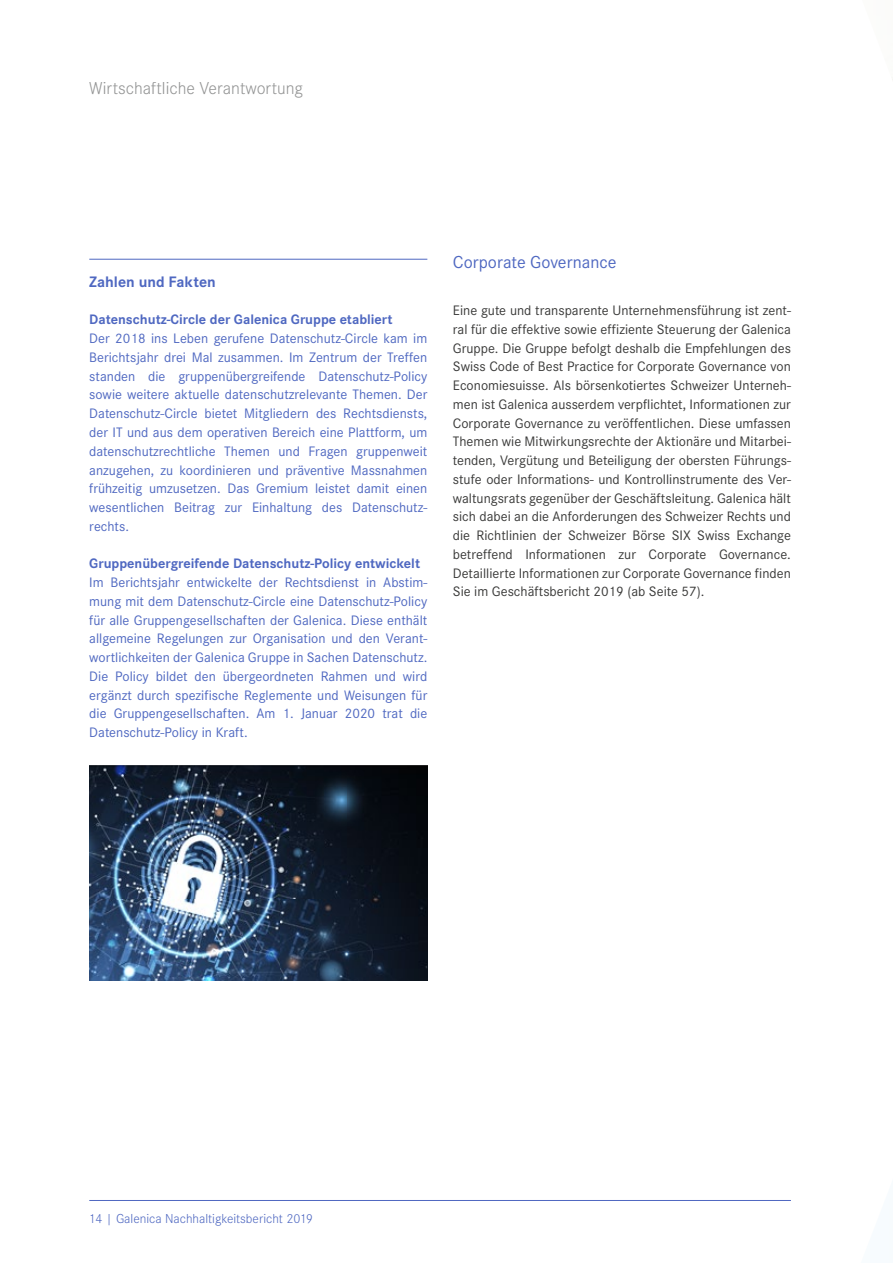
<style>
.page{position:relative;width:893px;height:1263px;background:#fff}
.page>*{position:absolute;margin:0;border:0;box-sizing:border-box;transform-origin:0 0}
.t1{font:300 18px "Corporate S";color:#939494}
.t2{font:18px "Corporate S";color:#4f68c1}
.t3{font:700 15.75px "Corporate S";color:#4f68c1}
.t4{font:14.25px/18.8px "Corporate S";color:#4f68c1;text-align:justify}
.t5{font:14.25px/18.8px "Corporate S";color:#3a3a39;text-align:justify}
.t6{font:700 14.25px "Corporate S";color:#4f68c1}
.t7{font:300 13.5px "Corporate S";color:#4f68c1}
</style>
<div class="page">
<hr style="left:89px;top:1200px;width:702px;height:1px;background:#4f68c1">
<hr style="left:89px;top:259px;width:338px;height:1px;background:#4f68c1">
<img style="left:89px;top:765px;width:338px;height:216px">
<p class="t1" style="left:89px;top:78px;width:215px">Wirtschaftliche Verantwortung</p>
<p class="t3" style="left:89px;top:273px;width:128px">Zahlen und Fakten</p>
<p class="t6" style="left:89px;top:312px;width:305px">Datenschutz-Circle der Galenica Gruppe etabliert</p>
<p class="t4" style="left:89px;top:329px;width:340px">Der 2018 ins Leben gerufene Datenschutz-Circle kam im Berichtsjahr drei Mal zusammen. Im Zentrum der Treffen standen die gruppenübergreifende Datenschutz-Policy sowie weitere aktuelle datenschutzrelevante Themen. Der Datenschutz-Circle bietet Mitgliedern des Rechtsdiensts, der IT und aus dem operativen Bereich eine Plattform, um datenschutzrechtliche Themen und Fragen gruppenweit anzugehen, zu koordinieren und präventive Massnahmen frühzeitig umzusetzen. Das Gremium leistet damit einen wesentlichen Beitrag zur Einhaltung des Datenschutz&shy;rechts.</p>
<p class="t6" style="left:89px;top:555px;width:332px">Gruppenübergreifende Datenschutz-Policy entwickelt</p>
<p class="t4" style="left:89px;top:573px;width:340px">Im Berichtsjahr entwickelte der Rechtsdienst in Abstim&shy;mung mit dem Datenschutz-Circle eine Datenschutz-Policy für alle Gruppengesellschaften der Galenica. Diese enthält allgemeine Regelungen zur Organisation und den Verant&shy;wortlichkeiten der Galenica Gruppe in Sachen Datenschutz.<br>Die Policy bildet den übergeordneten Rahmen und wird ergänzt durch spezifische Reglemente und Weisungen für die Gruppengesellschaften. Am 1. Januar 2020 trat die Datenschutz-Policy in Kraft.</p>
<p class="t2" style="left:453px;top:252px;width:165px">Corporate Governance</p>
<p class="t5" style="left:453px;top:301px;width:340px">Eine gute und transparente Unternehmensführung ist zent&shy;ral für die effektive sowie effiziente Steuerung der Galenica Gruppe. Die Gruppe befolgt deshalb die Empfehlungen des Swiss Code of Best Practice for Corporate Governance von Economiesuisse. Als börsenkotiertes Schweizer Unterneh&shy;men ist Galenica ausserdem verpflichtet, Informationen zur Corporate Governance zu veröffentlichen. Diese umfassen Themen wie Mitwirkungsrechte der Aktionäre und Mitarbei&shy;tenden, Vergütung und Beteiligung der obersten Führungs&shy;stufe oder Informations- und Kontrollinstrumente des Ver&shy;waltungsrats gegenüber der Geschäftsleitung. Galenica hält sich dabei an die Anforderungen des Schweizer Rechts und die Richtlinien der Schweizer Börse SIX Swiss Exchange betreffend Informationen zur Corporate Governance.<br>Detaillierte Informationen zur Corporate Governance finden Sie im Geschäftsbericht 2019 (ab Seite 57).</p>
<p class="t7" style="left:89px;top:1210px;width:225px">14 | Galenica Nachhaltigkeitsbericht 2019</p>
</div>
